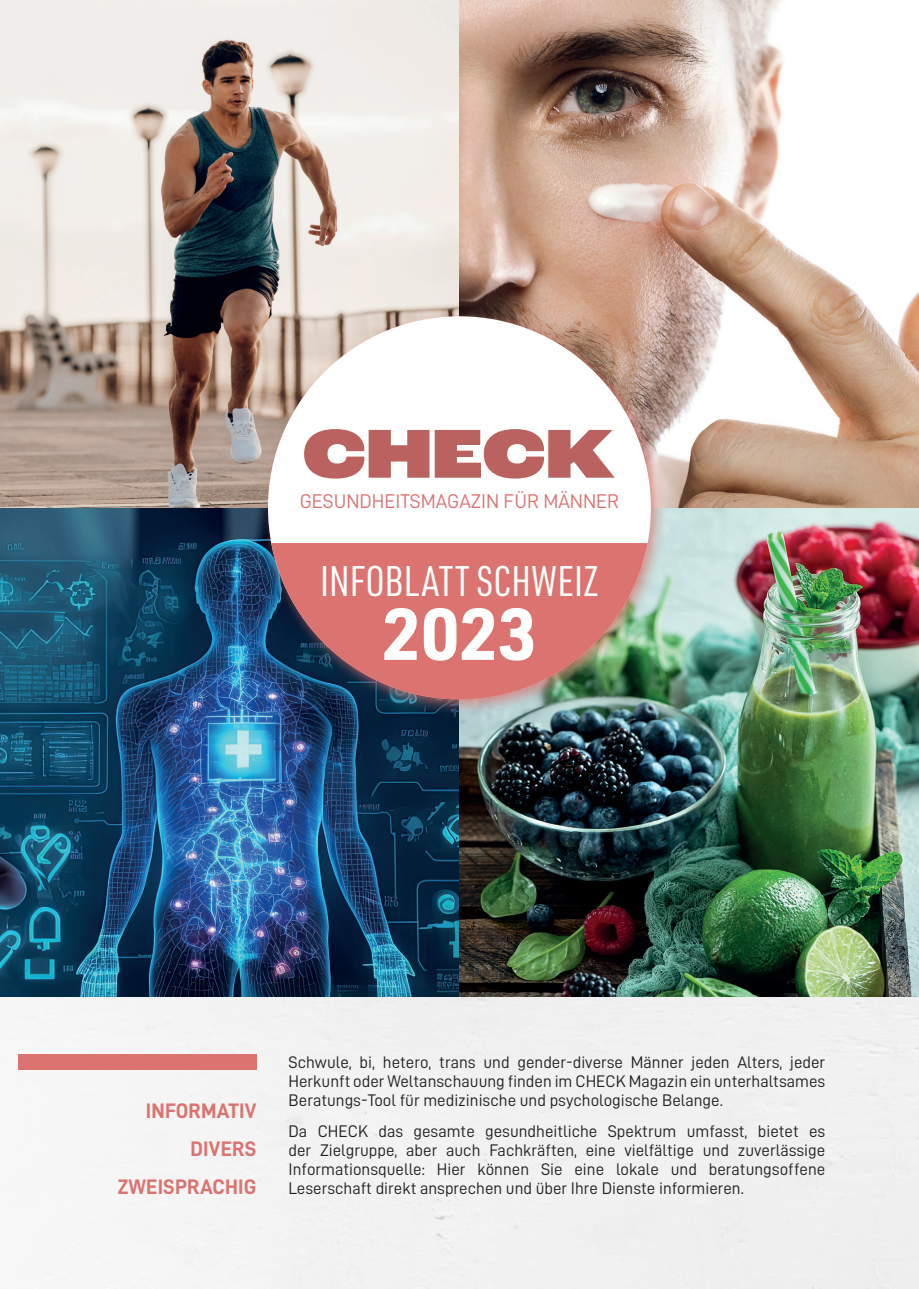
<style>
.page{position:relative;width:919px;height:1289px;background:#fff}
.page>*{position:absolute;margin:0;border:0;box-sizing:border-box;transform-origin:0 0}
.t1{font:700 71.55px "URWDIN";color:#fff}
.t2{font:42px "URWDIN Cond";color:#fff}
.t3{font:21px/38.1px "D DIN Bold";letter-spacing:.01em;color:#db7470;text-align:right}
.t4{font:19.95px "D DIN";color:#db7470}
.t5{font:16.8px/18.9px "D DIN";color:#231f20;text-align:justify}
</style>
<div class="page">
<div style="left:0;top:996px;width:918px;height:292px;background:#f1f1f2"></div>
<img style="left:0;top:507px;width:459px;height:489px">
<img style="left:0;top:0;width:459px;height:507px">
<img style="left:459px;top:0;width:459px;height:996px">
<div style="left:260px;top:308px;width:407px;height:408px;background:#db7470;opacity:.75"></div>
<div style="left:268px;top:316px;width:382px;height:383px;background:#fff;border-radius:50%"></div>
<img style="left:271px;top:543px;width:376px;height:156px">
<div style="left:18px;top:1054px;width:238px;height:16px;background:#db7470"></div>
<svg style="left:304px;top:429px;width:310px;height:49px"></svg>
<p class="t4" style="left:300px;top:490px;width:321px">GESUNDHEITSMAGAZIN FÜR MÄNNER</p>
<h2 class="t2" style="left:320px;top:553px;width:280px">INFOBLATT SCHWEIZ</h2>
<h1 class="t1" style="left:382px;top:585px;width:156px">2023</h1>
<p class="t3" style="left:118px;top:1091px;width:140px">INFORMATIV<br>DIVERS<br>ZWEISPRACHIG</p>
<p class="t5" style="left:288px;top:1052px;width:538px">Schwule, bi, hetero, trans und gender-diverse Männer jeden Alters, jeder Herkunft oder Weltanschauung finden im CHECK Magazin ein unterhaltsames Beratungs-Tool für medizinische und psychologische Belange.</p>
<p class="t5" style="left:288px;top:1121px;width:538px">Da CHECK das gesamte gesundheitliche Spektrum umfasst, bietet es der Zielgruppe, aber auch Fachkräften, eine vielfältige und zuverlässige Informationsquelle: Hier können Sie eine lokale und beratungsoffene Leserschaft direkt ansprechen und über Ihre Dienste informieren.</p>
</div>
